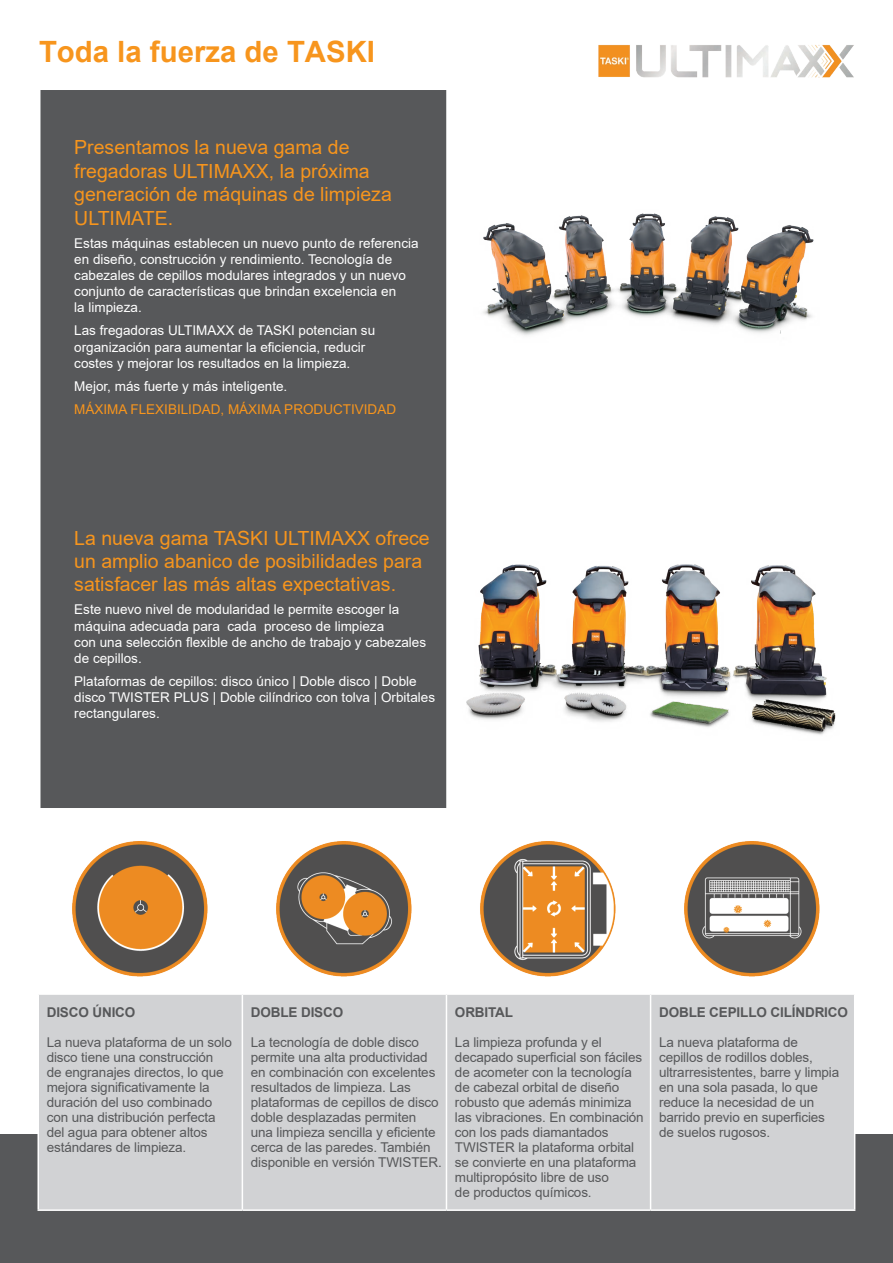
<style>
.page{position:relative;width:893px;height:1263px;background:#fff}
.page>*{position:absolute;margin:0;border:0;box-sizing:border-box;transform-origin:0 0}
.t1{font:700 29.4px "Arial";color:#f7951d}
.t2{font:19.5px/23.4px "Arial";color:#f7951d}
.t3{font:13.5px/15px "Arial";letter-spacing:-.01em;color:#57585a}
.t4{font:13.5px/16.2px "Arial";color:#fff}
.t5{font:700 13.5px "Arial";letter-spacing:-.01em;color:#57585a}
.t6{font:13.5px "Arial";color:#f7951d}
</style>
<div class="page">
<div style="left:0;top:1134px;width:893px;height:129px;background:#57585a"></div>
<div style="left:39px;top:995px;width:815px;height:214px;background:#d1d2d4"></div>
<hr style="left:38px;top:995px;width:1px;height:214px;background:#fff">
<hr style="left:242px;top:995px;width:1px;height:214px;background:#fff">
<hr style="left:446px;top:995px;width:1px;height:214px;background:#fff">
<hr style="left:650px;top:995px;width:1px;height:214px;background:#fff">
<hr style="left:854px;top:995px;width:1px;height:214px;background:#fff">
<hr style="left:38px;top:1209px;width:204px;height:2px;background:#fff">
<hr style="left:242px;top:1209px;width:204px;height:2px;background:#fff">
<hr style="left:446px;top:1209px;width:205px;height:2px;background:#fff">
<hr style="left:651px;top:1209px;width:204px;height:2px;background:#fff">
<img style="left:72px;top:841px;width:136px;height:136px">
<img style="left:276px;top:841px;width:136px;height:136px">
<img style="left:480px;top:841px;width:136px;height:136px">
<img style="left:684px;top:841px;width:136px;height:136px">
<div style="left:40px;top:90px;width:406px;height:718px;background:#57585a"></div>
<img style="left:483px;top:213px;width:331px;height:123px">
<img style="left:466px;top:564px;width:370px;height:171px">
<img style="left:598px;top:44px;width:256px;height:34px">
<h1 class="t1" style="left:39px;top:31px;width:338px">Toda la fuerza de TASKI</h1>
<h2 class="t2" style="left:74px;top:136px;width:319px">Presentamos la nueva gama de fregadoras ULTIMAXX, la próxima generación de máquinas de limpieza<br>ULTIMATE.</h2>
<p class="t4" style="left:74px;top:235px;width:346px">Estas máquinas establecen un nuevo punto de referencia en diseño, construcción y rendimiento. Tecnología de cabezales de cepillos modulares integrados y un nuevo conjunto de características que brindan excelencia en<br>la limpieza.</p>
<p class="t4" style="left:74px;top:322px;width:302px">Las fregadoras ULTIMAXX de TASKI potencian su organización para aumentar la eficiencia, reducir costes y mejorar los resultados en la limpieza.</p>
<p class="t4" style="left:74px;top:378px;width:215px">Mejor, más fuerte y más inteligente.</p>
<p class="t6" style="left:74px;top:400px;width:323px">MÁXIMA FLEXIBILIDAD, MÁXIMA PRODUCTIVIDAD</p>
<h2 class="t2" style="left:74px;top:526px;width:357px">La nueva gama TASKI ULTIMAXX ofrece un amplio abanico de posibilidades para satisfacer las más altas expectativas.</h2>
<p class="t4" style="left:74px;top:601px;width:353px">Este nuevo nivel de modularidad le permite escoger la máquina adecuada para cada proceso de limpieza<br>con una selección flexible de ancho de trabajo y cabezales de cepillos.</p>
<p class="t4" style="left:74px;top:673px;width:362px">Plataformas de cepillos: disco único | Doble disco | Doble disco TWISTER PLUS | Doble cilíndrico con tolva | Orbitales rectangulares.</p>
<p class="t5" style="left:47px;top:1003px;width:90px">DISCO ÚNICO</p>
<p class="t3" style="left:47px;top:1035px;width:187px">La nueva plataforma de un solo disco tiene una construcción<br>de engranajes directos, lo que mejora significativamente la duración del uso combinado con una distribución perfecta del agua para obtener altos estándares de limpieza.</p>
<p class="t5" style="left:251px;top:1003px;width:94px">DOBLE DISCO</p>
<p class="t3" style="left:251px;top:1035px;width:192px">La tecnología de doble disco permite una alta productividad en combinación con excelentes resultados de limpieza. Las plataformas de cepillos de disco doble desplazadas permiten una limpieza sencilla y eficiente cerca de las paredes. También disponible en versión TWISTER.</p>
<p class="t5" style="left:455px;top:1003px;width:60px">ORBITAL</p>
<p class="t3" style="left:455px;top:1035px;width:190px">La limpieza profunda y el decapado superficial son fáciles de acometer con la tecnología de cabezal orbital de diseño robusto que además minimiza las vibraciones. En combinación con los pads diamantados<br>TWISTER la plataforma orbital se convierte en una plataforma multipropósito libre de uso<br>de productos químicos.</p>
<p class="t5" style="left:659px;top:1003px;width:190px">DOBLE CEPILLO CILÍNDRICO</p>
<p class="t3" style="left:659px;top:1035px;width:182px">La nueva plataforma de cepillos de rodillos dobles, ultrarresistentes, barre y limpia en una sola pasada, lo que reduce la necesidad de un barrido previo en superficies de suelos rugosos.</p>
</div>
